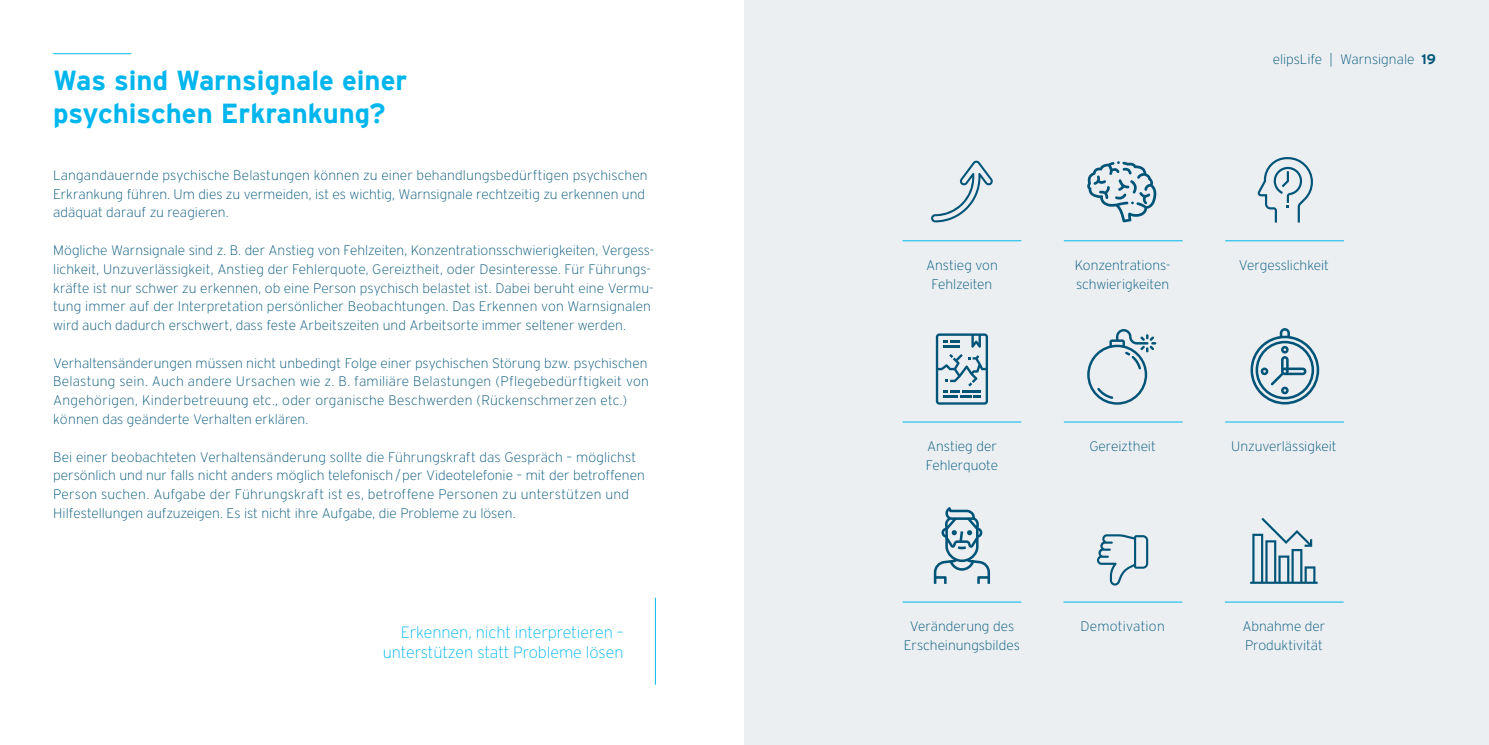
<style>
.page{position:relative;width:1489px;height:745px;background:#fff}
.page>*{position:absolute;margin:0;border:0;box-sizing:border-box;transform-origin:0 0}
.t1{font:700 27.5px/33px "Interstate";color:#00b6ed}
.t2{font:200 16.25px/20px "Interstate";letter-spacing:-.005em;color:#00b6ed;text-align:right}
.t3{font:200 13.75px/18.8px "Interstate";color:#005478}
.s1{font-weight:700}
</style>
<div class="page">
<hr style="left:655px;top:597px;width:1px;height:87px;background:#00b6ed">
<hr style="left:53px;top:53px;width:78px;height:1px;background:#00b6ed">
<div style="left:744px;top:0;width:744px;height:744px;background:#ebeff2"></div>
<hr style="left:902px;top:240px;width:119px;height:1px;background:#00b6ed">
<hr style="left:1063px;top:240px;width:119px;height:1px;background:#00b6ed">
<hr style="left:1225px;top:240px;width:118px;height:1px;background:#00b6ed">
<hr style="left:1225px;top:421px;width:118px;height:1px;background:#00b6ed">
<hr style="left:902px;top:421px;width:119px;height:1px;background:#00b6ed">
<hr style="left:1063px;top:421px;width:119px;height:1px;background:#00b6ed">
<hr style="left:902px;top:601px;width:119px;height:1px;background:#00b6ed">
<hr style="left:1224px;top:601px;width:119px;height:1px;background:#00b6ed">
<hr style="left:1063px;top:601px;width:119px;height:1px;background:#00b6ed">
<svg style="left:931px;top:160px;width:61px;height:62px"></svg>
<svg style="left:1087px;top:161px;width:69px;height:61px"></svg>
<svg style="left:1250px;top:328px;width:69px;height:76px"></svg>
<svg style="left:935px;top:333px;width:53px;height:71px"></svg>
<svg style="left:1087px;top:329px;width:69px;height:75px"></svg>
<svg style="left:1250px;top:517px;width:67px;height:66px"></svg>
<svg style="left:1097px;top:534px;width:51px;height:51px"></svg>
<svg style="left:1257px;top:157px;width:55px;height:65px"></svg>
<svg style="left:933px;top:507px;width:57px;height:76px"></svg>
<h1 class="t1" style="left:53px;top:64px;width:355px">Was sind Warnsignale einer psychischen Erkrankung?</h1>
<p class="t3" style="left:53px;top:165px;width:596px">Langandauernde psychische Belastungen können zu einer behandlungsbedürftigen psychischen<br>Erkrankung führen. Um dies zu vermeiden, ist es wichtig, Warnsignale rechtzeitig zu erkennen und adäquat darauf zu reagieren.</p>
<p class="t3" style="left:53px;top:240px;width:602px">Mögliche Warnsignale sind z. B. der Anstieg von Fehlzeiten, Konzentrationsschwierigkeiten, Vergess&shy;lichkeit, Unzuverlässigkeit, Anstieg der Fehlerquote, Gereiztheit, oder Desinteresse. Für Führungs&shy;kräfte ist nur schwer zu erkennen, ob eine Person psychisch belastet ist. Dabei beruht eine Vermu&shy;tung immer auf der Interpretation persönlicher Beobachtungen. Das Erkennen von Warnsignalen wird auch dadurch erschwert, dass feste Arbeitszeiten und Arbeitsorte immer seltener werden.</p>
<p class="t3" style="left:53px;top:353px;width:597px">Verhaltensänderungen müssen nicht unbedingt Folge einer psychischen Störung bzw. psychischen Belastung sein. Auch andere Ursachen wie z. B. familiäre Belastungen (Pflegebedürftigkeit von Angehörigen, Kinderbetreuung etc., oder organische Beschwerden (Rückenschmerzen etc.) können das geänderte Verhalten erklären.</p>
<p class="t3" style="left:53px;top:447px;width:593px">Bei einer beobachteten Verhaltensänderung sollte die Führungskraft das Gespräch – möglichst persönlich und nur falls nicht anders möglich telefonisch /per Videotelefonie – mit der betroffenen Person suchen. Aufgabe der Führungskraft ist es, betroffene Personen zu unterstützen und Hilfestellungen aufzuzeigen. Es ist nicht ihre Aufgabe, die Probleme zu lösen.</p>
<p class="t2" style="left:383px;top:622px;width:242px">Erkennen, nicht interpretieren – unterstützen statt Probleme lösen</p>
<p class="t3" style="left:1272px;top:50px;width:165px">elipsLife | Warnsignale <span class="s1">19</span></p>
<p class="t3" style="left:926px;top:256px;width:73px;text-align:center">Anstieg von<br>Fehlzeiten</p>
<p class="t3" style="left:1074px;top:256px;width:97px">Konzentrations&shy;schwierigkeiten</p>
<p class="t3" style="left:1238px;top:256px;width:92px">Vergesslichkeit</p>
<p class="t3" style="left:927px;top:437px;width:71px">Anstieg der</p>
<p class="t3" style="left:1231px;top:437px;width:107px">Unzuverlässigkeit</p>
<p class="t3" style="left:925px;top:455px;width:74px">Fehlerquote</p>
<p class="t3" style="left:1089px;top:437px;width:68px">Gereiztheit</p>
<p class="t3" style="left:904px;top:616px;width:117px;text-align:center">Veränderung des<br>Erscheinungsbildes</p>
<p class="t3" style="left:1242px;top:616px;width:84px">Abnahme der<br>Produktivität</p>
<p class="t3" style="left:1080px;top:616px;width:86px">Demotivation</p>
</div>
